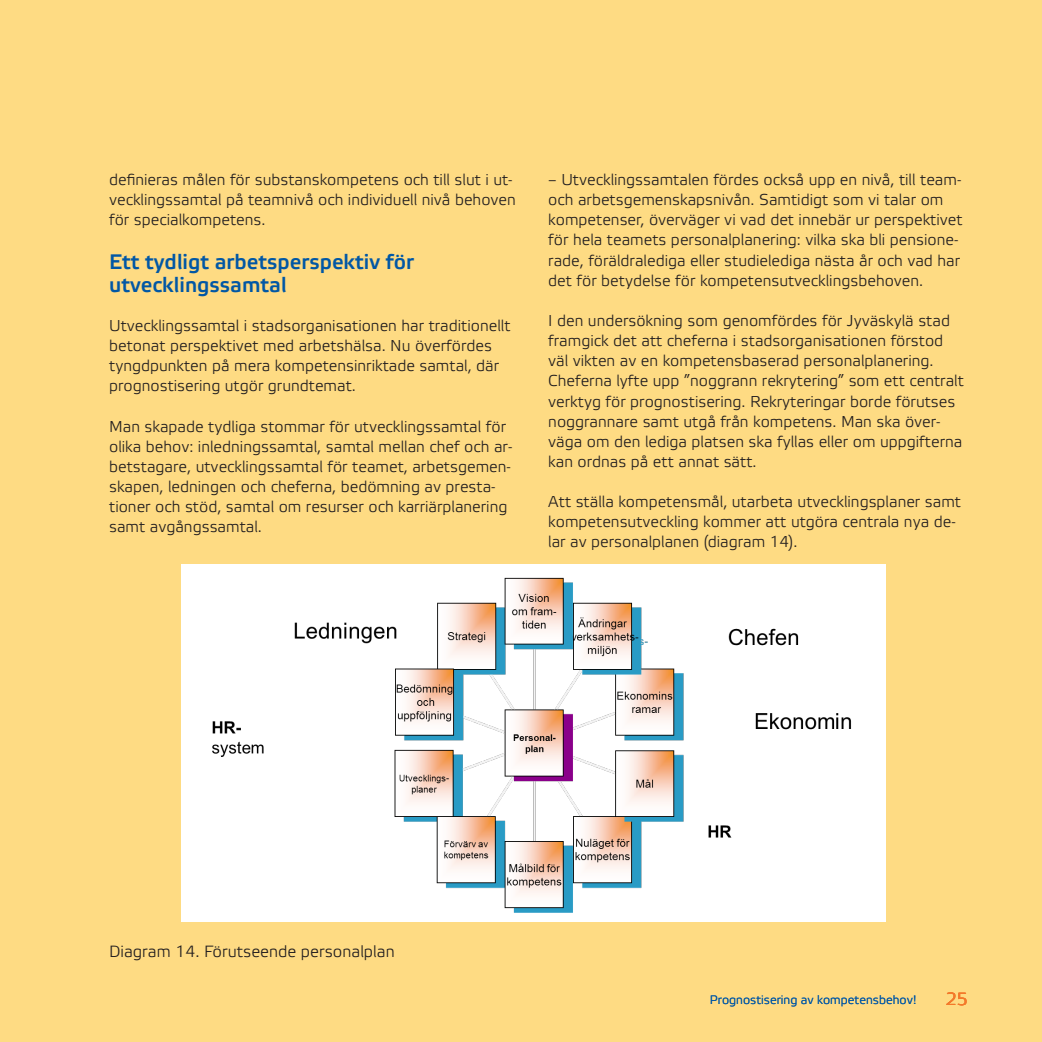
<style>
.page{position:relative;width:1042px;height:1042px;background:#fedb83}
.page>*{position:absolute;margin:0;border:0;box-sizing:border-box;transform-origin:0 0}
.t1{font:700 21px/22.8px "Etelka Light Pro";color:#0157a5}
.t2{font:17.5px "Etelka Light Pro";color:#f4792a}
.t3{font:16.28px "Etelka Light Pro";color:#231f20}
.t4{font:300 15.75px/20.1px "Etelka";color:#231f20}
.t5{font:12.25px "Etelka Light Pro";color:#0157a5}
</style>
<div class="page">
<div style="left:181px;top:564px;width:704px;height:357px;background:#fff"></div>
<img style="left:212px;top:577px;width:640px;height:335px">
<p class="t4" style="left:109px;top:170px;width:408px">definieras målen för substanskompetens och till slut i ut&shy;vecklingssamtal på teamnivå och individuell nivå behoven för specialkompetens.</p>
<h1 class="t1" style="left:109px;top:252px;width:306px">Ett tydligt arbetsperspektiv för utvecklingssamtal</h1>
<p class="t4" style="left:109px;top:316px;width:403px">Utvecklingssamtal i stadsorganisationen har traditionellt betonat perspektivet med arbetshälsa. Nu överfördes tyngdpunkten på mera kompetensinriktade samtal, där prognostisering utgör grundtemat.</p>
<p class="t4" style="left:109px;top:416px;width:405px">Man skapade tydliga stommar för utvecklingssamtal för olika behov: inledningssamtal, samtal mellan chef och ar&shy;betstagare, utvecklingssamtal för teamet, arbetsgemen&shy;skapen, ledningen och cheferna, bedömning av presta&shy;tioner och stöd, samtal om resurser och karriärplanering samt avgångssamtal.</p>
<p class="t4" style="left:548px;top:170px;width:416px">– Utvecklingssamtalen fördes också upp en nivå, till team&shy;och arbetsgemenskapsnivån. Samtidigt som vi talar om kompetenser, överväger vi vad det innebär ur perspektivet för hela teamets personalplanering: vilka ska bli pensione&shy;rade, föräldralediga eller studielediga nästa år och vad har det för betydelse för kompetensutvecklingsbehoven.</p>
<p class="t4" style="left:548px;top:311px;width:417px">I den undersökning som genomfördes för Jyväskylä stad framgick det att cheferna i stadsorganisationen förstod väl vikten av en kompetensbaserad personalplanering.<br>Cheferna lyfte upp ”noggrann rekrytering” som ett centralt verktyg för prognostisering. Rekryteringar borde förutses noggrannare samt utgå från kompetens. Man ska över&shy;väga om den lediga platsen ska fyllas eller om uppgifterna kan ordnas på ett annat sätt.</p>
<p class="t4" style="left:548px;top:492px;width:414px">Att ställa kompetensmål, utarbeta utvecklingsplaner samt kompetensutveckling kommer att utgöra centrala nya de&shy;lar av personalplanen (diagram 14).</p>
<p class="t3" style="left:109px;top:942px;width:287px">Diagram 14. Förutseende personalplan</p>
<p class="t5" style="left:710px;top:993px;width:208px">Prognostisering av kompetensbehov!</p>
<p class="t2" style="left:946px;top:990px;width:23px">25</p>
</div>
